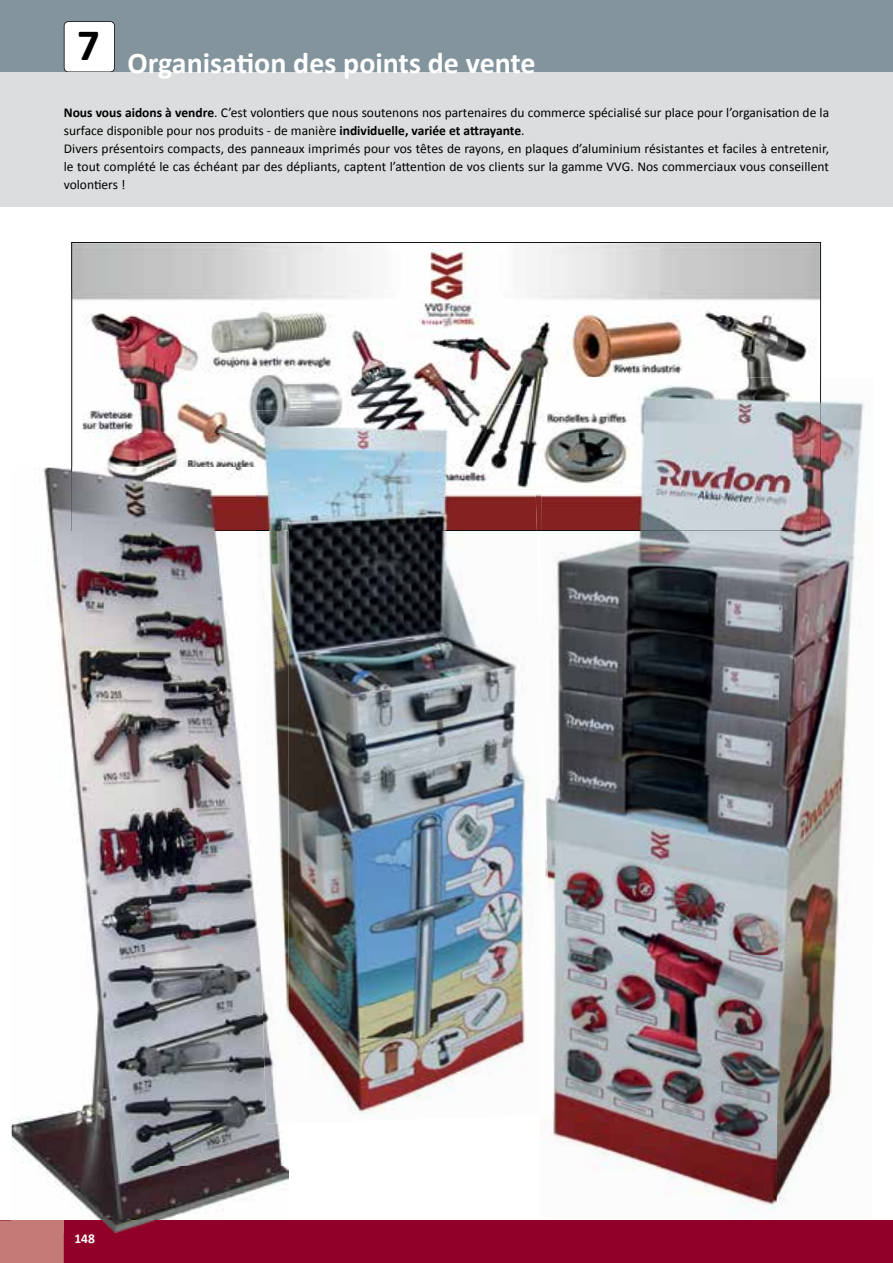
<style>
.page{position:relative;width:893px;height:1263px;background:#fff}
.page>*{position:absolute;margin:0;border:0;box-sizing:border-box;transform-origin:0 0}
.t1{font:700 45px "Calibri";color:#000}
.t2{font:700 30px "Calibri";color:#fff}
.t3{font:13.5px/18px "Calibri";color:#000}
.t4{font:700 13.5px "Calibri";color:#fff}
.s1{font-weight:700}
</style>
<div class="page">
<div style="left:0;top:1220px;width:893px;height:43px;background:#910028"></div>
<div style="left:0;top:0;width:893px;height:72px;background:#84949d"></div>
<div style="left:0;top:1220px;width:64px;height:43px;background:#c47a77"></div>
<svg style="left:64px;top:21px;width:51px;height:51px;background:#f1f1f1"></svg>
<div style="left:0;top:72px;width:893px;height:135px;background:#dcddde"></div>
<img style="left:71px;top:242px;width:750px;height:289px">
<img style="left:12px;top:468px;width:92px;height:752px">
<img style="left:104px;top:531px;width:185px;height:689px">
<img style="left:12px;top:1220px;width:143px;height:12px">
<img style="left:72px;top:468px;width:185px;height:63px">
<img style="left:778px;top:378px;width:87px;height:825px">
<img style="left:553px;top:531px;width:227px;height:425px">
<img style="left:540px;top:954px;width:238px;height:261px">
<img style="left:541px;top:378px;width:280px;height:153px">
<img style="left:289px;top:532px;width:249px;height:421px">
<img style="left:289px;top:953px;width:236px;height:167px">
<img style="left:257px;top:405px;width:280px;height:127px">
<img style="left:257px;top:468px;width:32px;height:655px">
<img style="left:257px;top:530px;width:32px;height:1px">
<img style="left:540px;top:797px;width:13px;height:318px">
<h1 class="t1" style="left:77px;top:17px;width:24px">7</h1>
<h2 class="t2" style="left:128px;top:44px;width:410px">Organisation des points de vente</h2>
<p class="t3" style="left:64px;top:103px;width:767px"><span class="s1">Nous vous aidons à vendre</span>. C’est volontiers que nous soutenons nos partenaires du commerce spécialisé sur place pour l’organisation de la surface disponible pour nos produits - de manière <span class="s1">individuelle, variée et attrayante</span>.<br>Divers présentoirs compacts, des panneaux imprimés pour vos têtes de rayons, en plaques d’aluminium résistantes et faciles à entretenir, le tout complété le cas échéant par des dépliants, captent l’attention de vos clients sur la gamme VVG. Nos commerciaux vous conseillent volontiers !</p>
<p class="t4" style="left:74px;top:1230px;width:22px">148</p>
</div>
